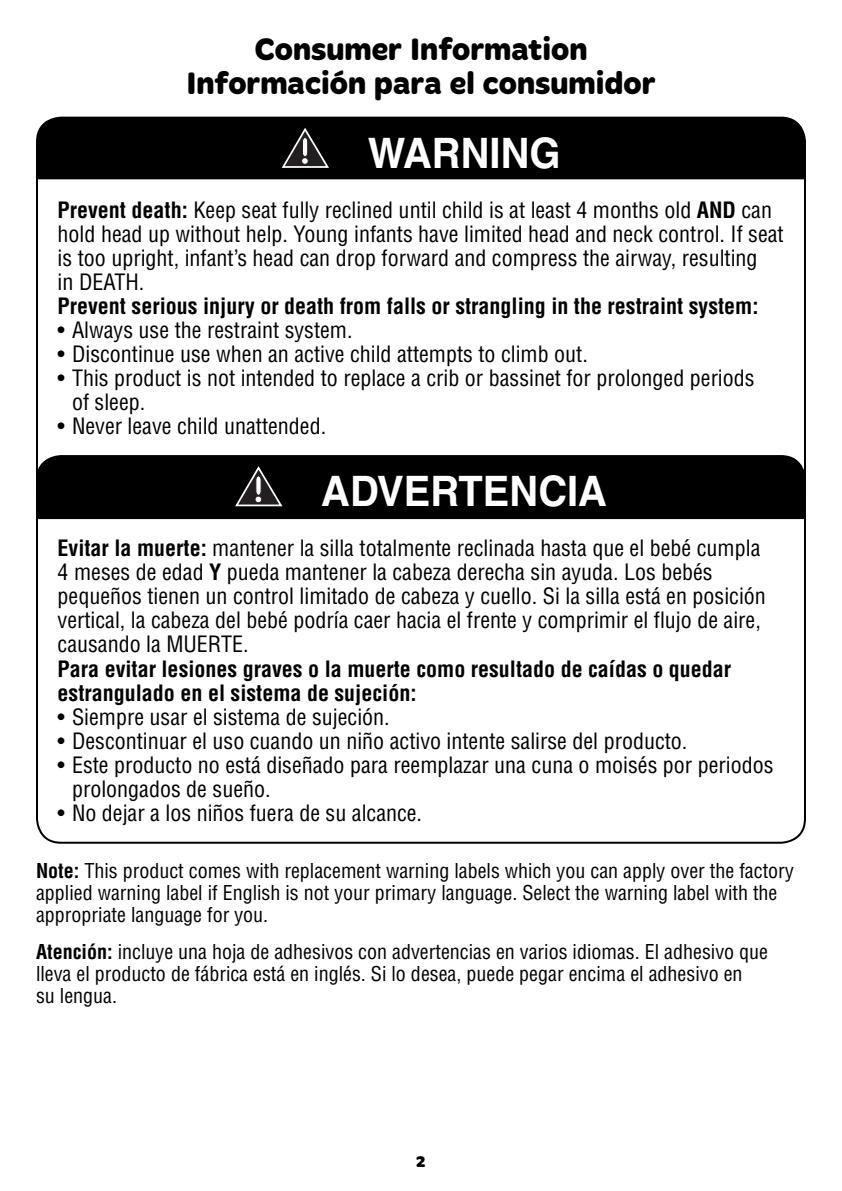
<style>
.page{position:relative;width:842px;height:1191px;background:#fff}
.page>*{position:absolute;margin:0;border:0;box-sizing:border-box;transform-origin:0 0}
.t1{font:700 42px "Helvetica LT Std";color:#fff;scale:.95 1}
.t2{font:700 32px/34px "Merge Pro";color:#000;text-align:center}
.t3{font:condensed 22px/24px "Helvetica LT Std";color:#000}
.t4{font:700 condensed 22px/24px "Helvetica LT Std";color:#000}
.t5{font:condensed 20px/22px "Helvetica LT Std";color:#000}
.t6{font:700 16px "Merge Pro";color:#000}
.s1{font-weight:700}
</style>
<div class="page">
<div style="left:37px;top:118px;width:768px;height:61px;background:#000"></div>
<svg style="left:281px;top:127px;width:48px;height:41px"></svg>
<div style="left:301px;top:157px;width:7px;height:7px;background:#fff;border:1px solid #231f20;border-radius:50%"></div>
<div style="left:37px;top:456px;width:768px;height:63px;background:#000"></div>
<div style="left:36px;top:455px;width:770px;height:389px;border:2px solid #000;border-radius:24px"></div>
<svg style="left:235px;top:466px;width:48px;height:40px"></svg>
<div style="left:255px;top:496px;width:7px;height:7px;background:#fff;border:1px solid #231f20;border-radius:50%"></div>
<h2 class="t2" style="left:186px;top:34px;width:471px">Consumer Information<br>Información para el consumidor</h2>
<h1 class="t1" style="left:368px;top:138px;width:204px">WARNING</h1>
<p class="t3" style="left:58px;top:200px;width:727px"><span class="s1">Prevent death:</span> Keep seat fully reclined until child is at least 4 months old <span class="s1">AND</span> can hold head up without help. Young infants have limited head and neck control. If seat is too upright, infant’s head can drop forward and compress the airway, resulting<br>in DEATH.</p>
<p class="t4" style="left:58px;top:296px;width:702px">Prevent serious injury or death from falls or strangling in the restraint system:</p>
<p class="t3" style="left:58px;top:320px;width:296px">• Always use the restraint system.</p>
<p class="t3" style="left:58px;top:344px;width:532px">• Discontinue use when an active child attempts to climb out.</p>
<p class="t3" style="left:72px;top:368px;width:684px;text-indent:-14px">• This product is not intended to replace a crib or bassinet for prolonged periods of sleep.</p>
<p class="t3" style="left:58px;top:416px;width:270px">• Never leave child unattended.</p>
<h1 class="t1" style="left:321px;top:476px;width:302px">ADVERTENCIA</h1>
<p class="t3" style="left:58px;top:538px;width:710px"><span class="s1">Evitar la muerte:</span> mantener la silla totalmente reclinada hasta que el bebé cumpla 4 meses de edad <span class="s1">Y</span> pueda mantener la cabeza derecha sin ayuda. Los bebés pequeños tienen un control limitado de cabeza y cuello. Si la silla está en posición vertical, la cabeza del bebé podría caer hacia el frente y comprimir el flujo de aire, causando la MUERTE.</p>
<p class="t4" style="left:58px;top:659px;width:675px">Para evitar lesiones graves o la muerte como resultado de caídas o quedar estrangulado en el sistema de sujeción:</p>
<p class="t3" style="left:58px;top:706px;width:334px">• Siempre usar el sistema de sujeción.</p>
<p class="t3" style="left:58px;top:730px;width:631px">• Descontinuar el uso cuando un niño activo intente salirse del producto.</p>
<p class="t3" style="left:72px;top:754px;width:703px;text-indent:-14px">• Este producto no está diseñado para reemplazar una cuna o moisés por periodos prolongados de sueño.</p>
<p class="t3" style="left:58px;top:802px;width:366px">• No dejar a los niños fuera de su alcance.</p>
<p class="t5" style="left:36px;top:862px;width:759px"><span class="s1">Note:</span> This product comes with replacement warning labels which you can apply over the factory applied warning label if English is not your primary language. Select the warning label with the appropriate language for you.</p>
<p class="t5" style="left:36px;top:942px;width:733px"><span class="s1">Atención:</span> incluye una hoja de adhesivos con advertencias en varios idiomas. El adhesivo que lleva el producto de fábrica está en inglés. Si lo desea, puede pegar encima el adhesivo en<br>su lengua.</p>
<p class="t6" style="left:416px;top:1155px;width:11px">2</p>
</div>
